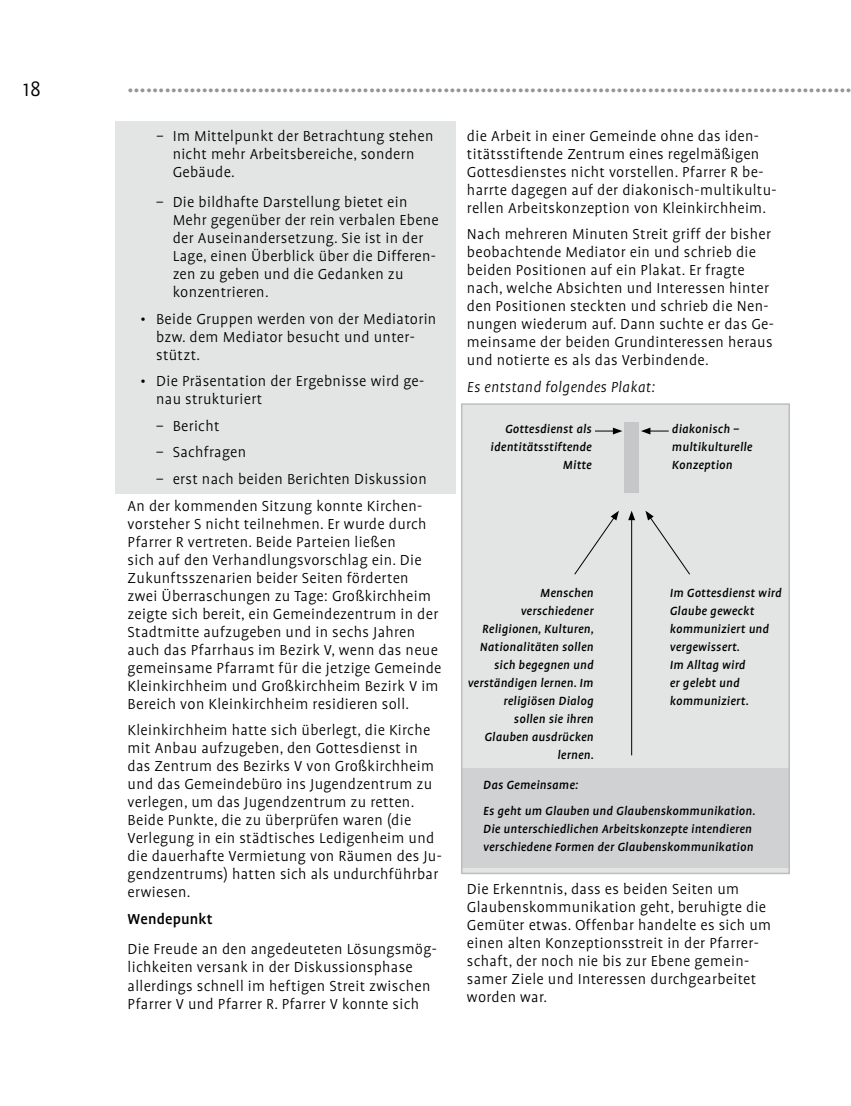
<style>
.page{position:relative;width:851px;height:1106px;background:#fff}
.page>*{position:absolute;margin:0;border:0;box-sizing:border-box;transform-origin:0 0}
.t1{font:300 24px "Profile OT";color:#000}
.t2{font:700 21px "Officina Sans";color:#949597}
.t3{font:300 16.5px/18px "Profile OT";letter-spacing:.02em;color:#000}
.t4{font:italic 300 16.5px "Profile OT";letter-spacing:.02em;color:#000}
.t5{font:500 16.5px "Profile OT";letter-spacing:.01em;color:#000}
.t6{font:italic 500 13.5px/18px "Profile OT";letter-spacing:.02em;color:#000}
.s1{font-style:italic}
</style>
<div class="page">
<div style="left:115px;top:121px;width:340px;height:372px;background:#e3e4e4"></div>
<div style="left:462px;top:404px;width:327px;height:469px;background:#e3e4e4"></div>
<div style="left:461px;top:768px;width:328px;height:100px;background:#d0d1d2"></div>
<div style="left:624px;top:422px;width:14px;height:71px;background:#c6c7c8"></div>
<div style="left:461px;top:403px;width:328px;height:471px;border:2px solid #bbbdbe"></div>
<svg style="left:595px;top:427px;width:27px;height:7px"></svg>
<svg style="left:641px;top:427px;width:27px;height:7px"></svg>
<hr style="left:631px;top:518px;width:1px;height:237px;background:#000">
<svg style="left:628px;top:511px;width:7px;height:9px"></svg>
<svg style="left:574px;top:511px;width:44px;height:64px"></svg>
<svg style="left:645px;top:510px;width:45px;height:65px"></svg>
<h1 class="t1" style="left:23px;top:77px;width:20px">18</h1>
<p class="t2" style="left:128px;top:73px;width:725px">………………………………………………………………………………………………………</p>
<p class="t3" style="left:173px;top:127px;width:262px;text-indent:-16px"><span class="s1">–</span> Im Mittelpunkt der Betrachtung stehen nicht mehr Arbeitsbereiche, sondern<br>Gebäude.</p>
<p class="t3" style="left:173px;top:194px;width:268px;text-indent:-16px">– Die bildhafte Darstellung bietet ein Mehr gegenüber der rein verbalen Ebene der Auseinandersetzung. Sie ist in der Lage, einen Überblick über die Differen&shy;zen zu geben und die Gedanken zu konzentrieren.</p>
<p class="t3" style="left:156px;top:311px;width:281px;text-indent:-16px">• Beide Gruppen werden von der Mediatorin bzw. dem Mediator besucht und unter&shy;stützt.</p>
<p class="t3" style="left:156px;top:373px;width:270px;text-indent:-16px">• Die Präsentation der Ergebnisse wird ge&shy;nau strukturiert</p>
<p class="t3" style="left:156px;top:418px;width:65px">– Bericht</p>
<p class="t3" style="left:156px;top:444px;width:91px">– Sachfragen</p>
<p class="t3" style="left:128px;top:466px;width:301px;line-height:26.5px;text-align:right">– erst nach beiden Berichten Diskussion<br>An der kommenden Sitzung konnte Kirchen-</p>
<p class="t3" style="left:128px;top:515px;width:315px">vorsteher S nicht teilnehmen. Er wurde durch Pfarrer R vertreten. Beide Parteien ließen<br>sich auf den Verhandlungsvorschlag ein. Die Zukunftsszenarien beider Seiten förderten zwei Überraschungen zu Tage: Großkirchheim zeigte sich bereit, ein Gemeindezentrum in der Stadtmitte aufzugeben und in sechs Jahren auch das Pfarrhaus im Bezirk V, wenn das neue gemeinsame Pfarramt für die jetzige Gemeinde Kleinkirchheim und Großkirchheim Bezirk V im Bereich von Kleinkirchheim residieren soll.</p>
<p class="t3" style="left:128px;top:722px;width:316px">Kleinkirchheim hatte sich überlegt, die Kirche mit Anbau aufzugeben, den Gottesdienst in das Zentrum des Bezirks V von Großkirchheim und das Gemeindebüro ins Jugendzentrum zu verlegen, um das Jugendzentrum zu retten.<br>Beide Punkte, die zu überprüfen waren (die Verlegung in ein städtisches Ledigenheim und die dauerhafte Vermietung von Räumen des Ju&shy;gendzentrums) hatten sich als undurchführbar erwiesen.</p>
<p class="t5" style="left:128px;top:910px;width:86px">Wendepunkt</p>
<p class="t3" style="left:128px;top:941px;width:311px">Die Freude an den angedeuteten Lösungsmög&shy;lichkeiten versank in der Diskussionsphase allerdings schnell im heftigen Streit zwischen Pfarrer V und Pfarrer R. Pfarrer V konnte sich</p>
<p class="t3" style="left:467px;top:127px;width:311px">die Arbeit in einer Gemeinde ohne das iden&shy;titätsstiftende Zentrum eines regelmäßigen Gottesdienstes nicht vorstellen. Pfarrer R be&shy;harrte dagegen auf der diakonisch-multikultu&shy;rellen Arbeitskonzeption von Kleinkirchheim.</p>
<p class="t3" style="left:467px;top:226px;width:308px">Nach mehreren Minuten Streit griff der bisher beobachtende Mediator ein und schrieb die beiden Positionen auf ein Plakat. Er fragte nach, welche Absichten und Interessen hinter den Positionen steckten und schrieb die Nen&shy;nungen wiederum auf. Dann suchte er das Ge&shy;meinsame der beiden Grundinteressen heraus und notierte es als das Verbindende.</p>
<p class="t4" style="left:467px;top:378px;width:189px">Es entstand folgendes Plakat:</p>
<p class="t6" style="left:490px;top:421px;width:103px;text-align:right">Gottesdienst als identitätsstiftende<br>Mitte</p>
<p class="t6" style="left:671px;top:421px;width:82px">diakonisch – multikulturelle<br>Konzeption</p>
<p class="t6" style="left:669px;top:584px;width:113px">Im Gottesdienst wird<br>Glaube geweckt kommuniziert und vergewissert.<br>Im Alltag wird<br>er gelebt und kommuniziert.</p>
<p class="t6" style="left:467px;top:584px;width:128px;text-align:right">Menschen verschiedener<br>Religionen, Kulturen,<br>Nationalitäten sollen sich begegnen und verständigen lernen. Im religiösen Dialog<br>sollen sie ihren<br>Glauben ausdrücken lernen.</p>
<p class="t6" style="left:483px;top:772px;width:274px;line-height:26.5px">Das Gemeinsame:<br>Es geht um Glauben und Glaubenskommunikation.</p>
<p class="t6" style="left:483px;top:820px;width:272px">Die unterschiedlichen Arbeitskonzepte intendieren verschiedene Formen der Glaubenskommunikation</p>
<p class="t3" style="left:467px;top:880px;width:306px">Die Erkenntnis, dass es beiden Seiten um Glaubenskommunikation geht, beruhigte die Gemüter etwas. Offenbar handelte es sich um einen alten Konzeptionsstreit in der Pfarrer&shy;schaft, der noch nie bis zur Ebene gemein&shy;samer Ziele und Interessen durchgearbeitet worden war.</p>
</div>
